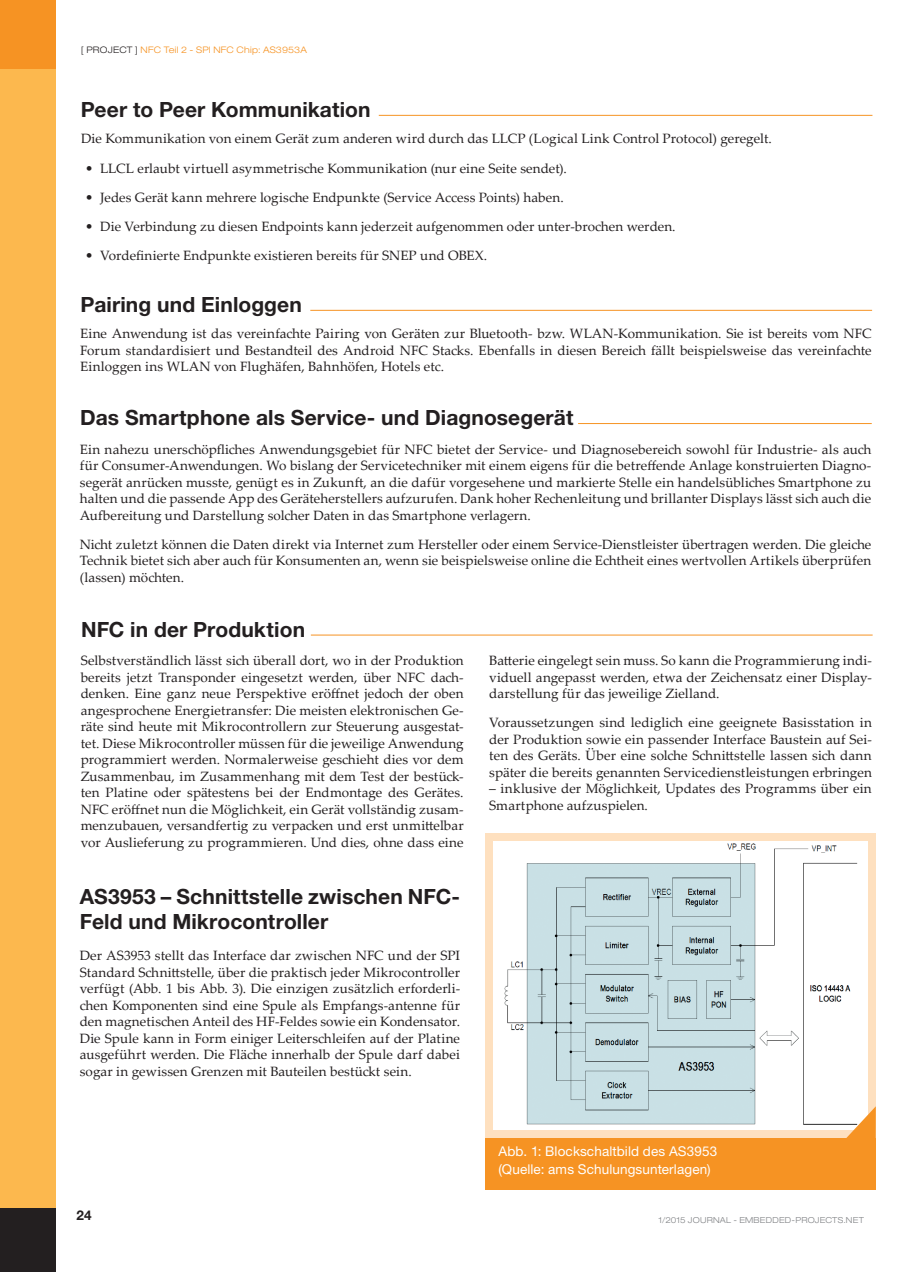
<style>
.page{position:relative;width:898px;height:1272px;background:#fff}
.page>*{position:absolute;margin:0;border:0;box-sizing:border-box;transform-origin:0 0}
.t1{font:700 21px/25.2px "Helvetica Neue LT Std";letter-spacing:.005em;color:#231f20}
.t2{font:13.5px/16.5px "Palatino Linotype";letter-spacing:.005em;color:#231f20;text-align:justify}
.t3{font:13.5px/18px "Helvetica Neue LT Std";letter-spacing:.01em;color:#fff}
.t4{font:700 13.5px "Helvetica Neue LT Std";color:#231f20}
.t5{font:300 expanded 9px "Helvetica Neue LT Std";letter-spacing:.025em;color:#f69323}
.t6{font:300 expanded 8.25px "Helvetica Neue LT Std";letter-spacing:.025em;color:#808285}
.s1{color:#231f20}
</style>
<div class="page">
<div style="left:0;top:68px;width:55px;height:1140px;background:#fcb84e"></div>
<div style="left:0;top:0;width:55px;height:68px;background:#f69323"></div>
<div style="left:0;top:1208px;width:55px;height:63px;background:#231f20"></div>
<div style="left:485px;top:833px;width:390px;height:304px;background:#fee0bf"></div>
<div style="left:485px;top:1138px;width:390px;height:51px;background:#f69323"></div>
<img style="left:493px;top:841px;width:373px;height:288px">
<svg style="left:844px;top:1106px;width:31px;height:32px"></svg>
<hr style="left:378px;top:115px;width:494px;height:1px;background:#f69323">
<hr style="left:310px;top:310px;width:561px;height:1px;background:#f69323">
<hr style="left:578px;top:423px;width:293px;height:1px;background:#f69323">
<hr style="left:311px;top:634px;width:561px;height:1px;background:#f69323">
<p class="t5" style="left:81px;top:45px;width:227px"><span class="s1">[ PROJECT ]</span> NFC Teil 2 - SPI NFC Chip: AS3953A</p>
<h1 class="t1" style="left:81px;top:96px;width:291px">Peer to Peer Kommunikation</h1>
<p class="t2" style="left:81px;top:130px;width:692px">Die Kommunikation von einem Gerät zum anderen wird durch das LLCP (Logical Link Control Protocol) geregelt.</p>
<p class="t2" style="left:85px;top:159px;width:482px">• LLCL erlaubt virtuell asymmetrische Kommunikation (nur eine Seite sendet).</p>
<p class="t2" style="left:85px;top:188px;width:480px">• Jedes Gerät kann mehrere logische Endpunkte (Service Access Points) haben.</p>
<p class="t2" style="left:85px;top:218px;width:591px">• Die Verbindung zu diesen Endpoints kann jederzeit aufgenommen oder unter-brochen werden.</p>
<p class="t2" style="left:85px;top:247px;width:403px">• Vordefinierte Endpunkte existieren bereits für SNEP und OBEX.</p>
<h1 class="t1" style="left:80px;top:291px;width:223px">Pairing und Einloggen</h1>
<p class="t2" style="left:80px;top:325px;width:792px">Eine Anwendung ist das vereinfachte Pairing von Geräten zur Bluetooth- bzw. WLAN-Kommunikation. Sie ist bereits vom NFC Forum standardisiert und Bestandteil des Android NFC Stacks. Ebenfalls in diesen Bereich fällt beispielsweise das vereinfachte Einloggen ins WLAN von Flughäfen, Bahnhöfen, Hotels etc.</p>
<h1 class="t1" style="left:80px;top:405px;width:494px">Das Smartphone als Service- und Diagnosegerät</h1>
<p class="t2" style="left:80px;top:440px;width:792px">Ein nahezu unerschöpfliches Anwendungsgebiet für NFC bietet der Service- und Diagnosebereich sowohl für Industrie- als auch für Consumer-Anwendungen. Wo bislang der Servicetechniker mit einem eigens für die betreffende Anlage konstruierten Diagno&shy;segerät anrücken musste, genügt es in Zukunft, an die dafür vorgesehene und markierte Stelle ein handelsübliches Smartphone zu halten und die passende App des Geräteherstellers aufzurufen. Dank hoher Rechenleitung und brillanter Displays lässt sich auch die Aufbereitung und Darstellung solcher Daten in das Smartphone verlagern.</p>
<p class="t2" style="left:80px;top:535px;width:792px">Nicht zuletzt können die Daten direkt via Internet zum Hersteller oder einem Service-Dienstleister übertragen werden. Die gleiche Technik bietet sich aber auch für Konsumenten an, wenn sie beispielsweise online die Echtheit eines wertvollen Artikels überprüfen (lassen) möchten.</p>
<h1 class="t1" style="left:81px;top:616px;width:225px">NFC in der Produktion</h1>
<p class="t2" style="left:81px;top:651px;width:384px">Selbstverständlich lässt sich überall dort, wo in der Produktion bereits jetzt Transponder eingesetzt werden, über NFC dach&shy;denken. Eine ganz neue Perspektive eröffnet jedoch der oben angesprochene Energietransfer: Die meisten elektronischen Ge&shy;räte sind heute mit Mikrocontrollern zur Steuerung ausgestat&shy;tet. Diese Mikrocontroller müssen für die jeweilige Anwendung programmiert werden. Normalerweise geschieht dies vor dem Zusammenbau, im Zusammenhang mit dem Test der bestück&shy;ten Platine oder spätestens bei der Endmontage des Gerätes.<br>NFC eröffnet nun die Möglichkeit, ein Gerät vollständig zusam&shy;menzubauen, versandfertig zu verpacken und erst unmittelbar vor Auslieferung zu programmieren. Und dies, ohne dass eine</p>
<p class="t2" style="left:489px;top:651px;width:384px">Batterie eingelegt sein muss. So kann die Programmierung indi&shy;viduell angepasst werden, etwa der Zeichensatz einer Display&shy;darstellung für das jeweilige Zielland.</p>
<p class="t2" style="left:489px;top:714px;width:384px">Voraussetzungen sind lediglich eine geeignete Basisstation in der Produktion sowie ein passender Interface Baustein auf Sei&shy;ten des Geräts. Über eine solche Schnittstelle lassen sich dann später die bereits genannten Servicedienstleistungen erbringen</p>
<p class="t2" style="left:489px;top:780px;width:384px">– inklusive der Möglichkeit, Updates des Programms über ein<br>Smartphone aufzuspielen.</p>
<h1 class="t1" style="left:80px;top:883px;width:381px">AS3953 – Schnittstelle zwischen NFC-<br>Feld und Mikrocontroller</h1>
<p class="t2" style="left:80px;top:946px;width:382px">Der AS3953 stellt das Interface dar zwischen NFC und der SPI Standard Schnittstelle, über die praktisch jeder Mikrocontroller verfügt (Abb. 1 bis Abb. 3). Die einzigen zusätzlich erforderli&shy;chen Komponenten sind eine Spule als Empfangs-antenne für den magnetischen Anteil des HF-Feldes sowie ein Kondensator.<br>Die Spule kann in Form einiger Leiterschleifen auf der Platine ausgeführt werden. Die Fläche innerhalb der Spule darf dabei sogar in gewissen Grenzen mit Bauteilen bestückt sein.</p>
<p class="t3" style="left:498px;top:1142px;width:220px">Abb. 1: Blockschaltbild des AS3953 (Quelle: ams Schulungsunterlagen)</p>
<p class="t4" style="left:77px;top:1206px;width:17px">24</p>
<p class="t6" style="left:658px;top:1214px;width:207px">1/2015 JOURNAL - EMBEDDED-PROJECTS.NET</p>
</div>
